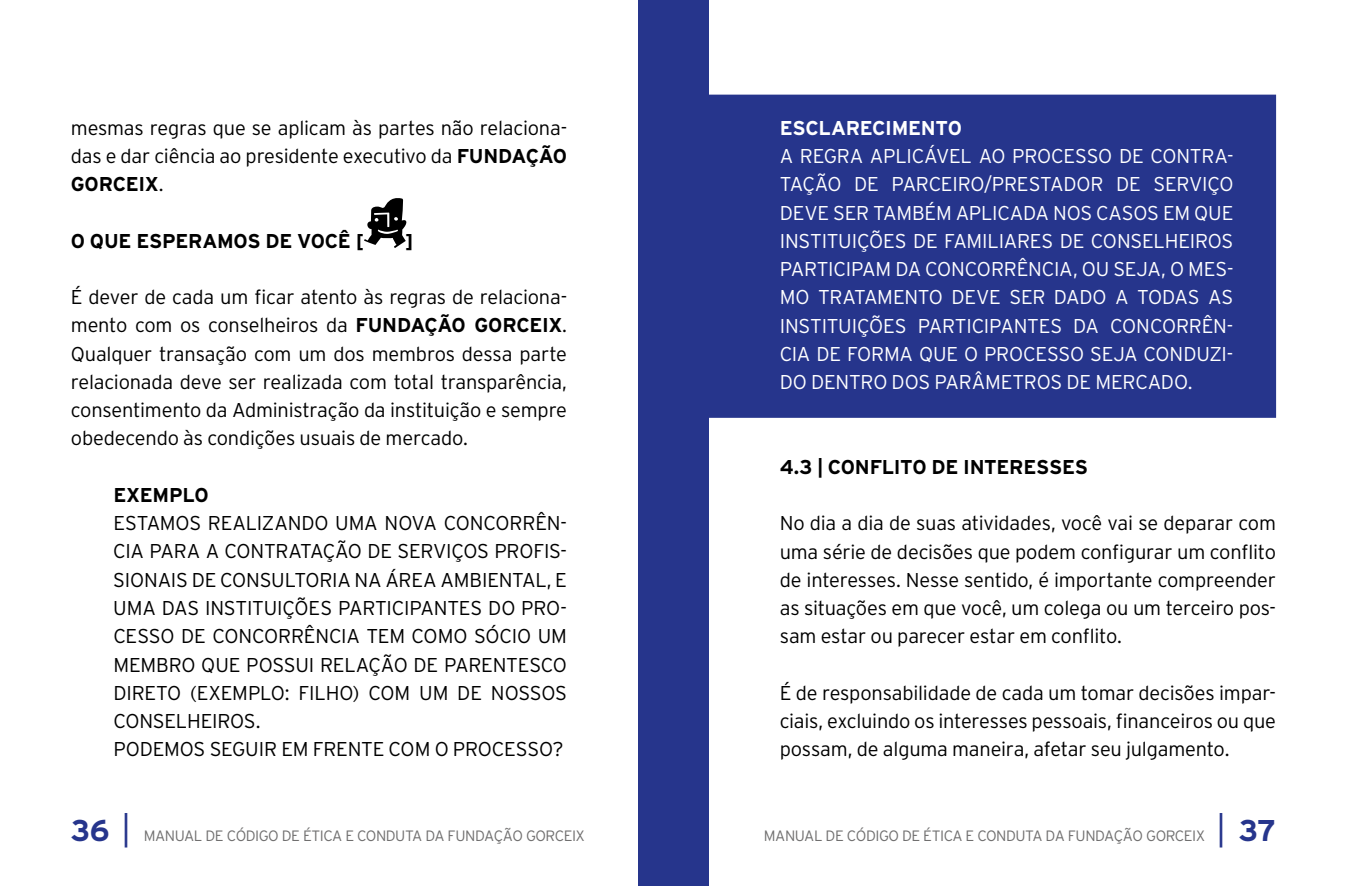
<style>
.page{position:relative;width:1347px;height:886px;background:#fff}
.page>*{position:absolute;margin:0;border:0;box-sizing:border-box;transform-origin:0 0}
.t1{font:300 62.5px "Big Cheese";color:#000}
.t2{font:700 30px "Interstate";color:#26358c}
.t3{font:300 20px/28.2px "Interstate";letter-spacing:-.01em;color:#000;text-align:justify}
.t4{font:300 20px/28.2px "Interstate";letter-spacing:-.01em;color:#fff;text-align:justify}
.t5{font:700 20px "Interstate";letter-spacing:-.015em;color:#000}
.t6{font:700 20px "Interstate";letter-spacing:-.015em;color:#fff}
.t7{font:300 15px "Interstate";letter-spacing:-.03em;color:#706f6f}
.s1{font-weight:700}
.s2{font-weight:300;font-size:35px}
</style>
<div class="page">
<div style="left:638px;top:0;width:71px;height:886px;background:#26358c"></div>
<div style="left:693px;top:95px;width:583px;height:323px;background:#26358c"></div>
<p class="t3" style="left:71px;top:113px;width:498px">mesmas regras que se aplicam às partes não relaciona&shy;das e dar ciência ao presidente executivo da <span class="s1">FUNDAÇÃO GORCEIX</span>.</p>
<p class="t5" style="left:71px;top:229px;width:295px">O QUE ESPERAMOS DE VOCÊ [</p>
<h1 class="t1" style="left:362px;top:198px;width:48px">r</h1>
<p class="t5" style="left:405px;top:229px;width:10px">]</p>
<p class="t3" style="left:71px;top:283px;width:498px">É dever de cada um ficar atento às regras de relaciona&shy;mento com os conselheiros da <span class="s1">FUNDAÇÃO GORCEIX</span>.<br>Qualquer transação com um dos membros dessa parte relacionada deve ser realizada com total transparência, consentimento da Administração da instituição e sempre obedecendo às condições usuais de mercado.</p>
<p class="t5" style="left:113px;top:484px;width:97px">EXEMPLO</p>
<p class="t3" style="left:113px;top:509px;width:455px;text-align:left">ESTAMOS REALIZANDO UMA NOVA CONCORRÊN-CIA PARA A CONTRATAÇÃO DE SERVIÇOS PROFIS-SIONAIS DE CONSULTORIA NA ÁREA AMBIENTAL, E UMA DAS INSTITUIÇÕES PARTICIPANTES DO PRO-CESSO DE CONCORRÊNCIA TEM COMO SÓCIO UM MEMBRO QUE POSSUI RELAÇÃO DE PARENTESCO DIRETO (EXEMPLO: FILHO) COM UM DE NOSSOS CONSELHEIROS.<br>PODEMOS SEGUIR EM FRENTE COM O PROCESSO?</p>
<p class="t6" style="left:779px;top:116px;width:184px">ESCLARECIMENTO</p>
<p class="t4" style="left:779px;top:142px;width:455px">A REGRA APLICÁVEL AO PROCESSO DE CONTRA-TAÇÃO DE PARCEIRO/PRESTADOR DE SERVIÇO DEVE SER TAMBÉM APLICADA NOS CASOS EM QUE INSTITUIÇÕES DE FAMILIARES DE CONSELHEIROS PARTICIPAM DA CONCORRÊNCIA, OU SEJA, O MES-MO TRATAMENTO DEVE SER DADO A TODAS AS INSTITUIÇÕES PARTICIPANTES DA CONCORRÊN-CIA DE FORMA QUE O PROCESSO SEJA CONDUZI-DO DENTRO DOS PARÂMETROS DE MERCADO.</p>
<p class="t5" style="left:779px;top:456px;width:310px">4.3 | CONFLITO DE INTERESSES</p>
<p class="t3" style="left:779px;top:509px;width:498px">No dia a dia de suas atividades, você vai se deparar com uma série de decisões que podem configurar um conflito de interesses. Nesse sentido, é importante compreender as situações em que você, um colega ou um terceiro pos&shy;sam estar ou parecer estar em confl ito.</p>
<p class="t3" style="left:779px;top:678px;width:498px">É de responsabilidade de cada um tomar decisões impar&shy;ciais, excluindo os interesses pessoais, financeiros ou que possam, de alguma maneira, afetar seu julgamento.</p>
<h2 class="t2" style="left:71px;top:813px;width:62px">36 <span class="s2">|</span></h2>
<p class="t7" style="left:144px;top:827px;width:443px">MANUAL DE CÓDIGO DE ÉTICA E CONDUTA DA FUNDAÇÃO GORCEIX</p>
<p class="t7" style="left:764px;top:827px;width:443px">MANUAL DE CÓDIGO DE ÉTICA E CONDUTA DA FUNDAÇÃO GORCEIX</p>
<h2 class="t2" style="left:1215px;top:813px;width:62px"><span class="s2">|</span> 37</h2>
</div>
